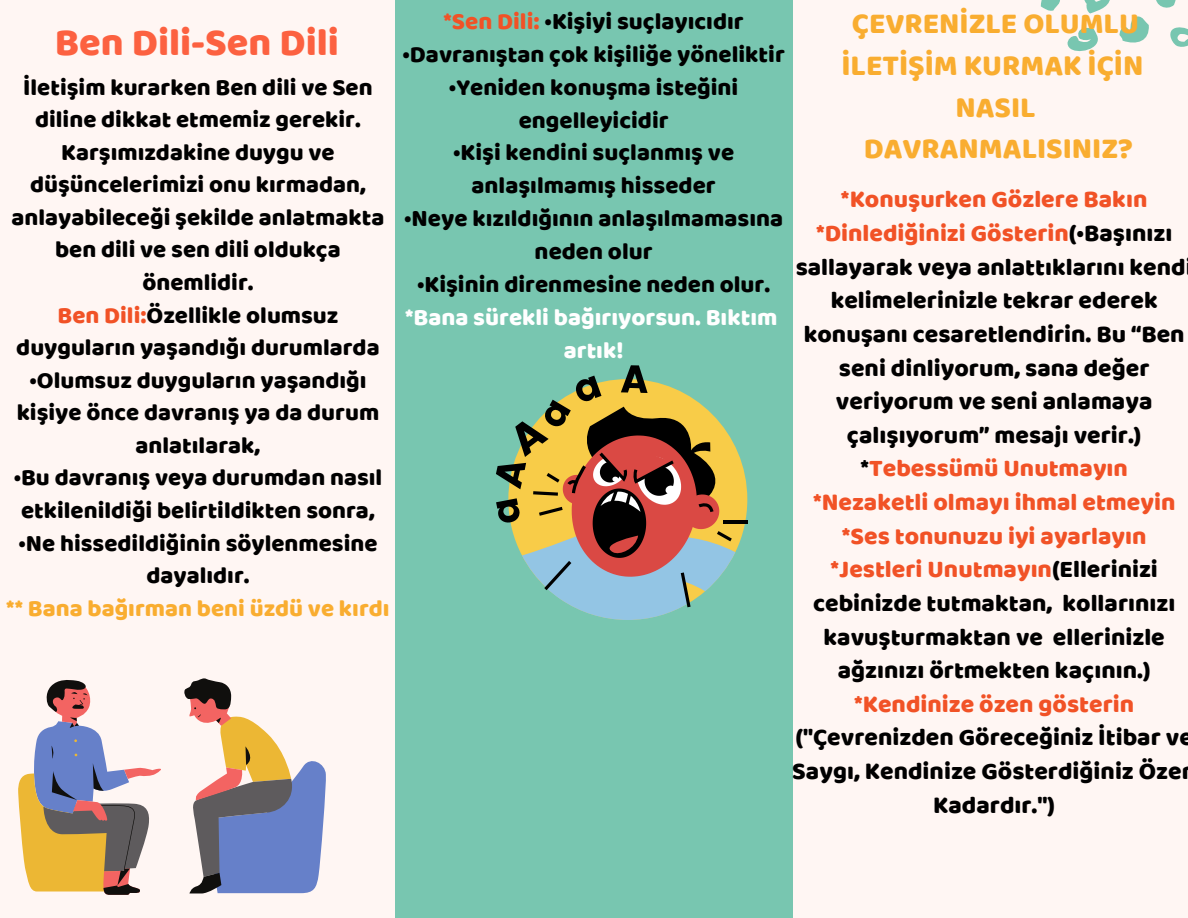
<style>
.page{position:relative;width:1188px;height:918px;background:#fff6f3}
.page>*{position:absolute;margin:0;border:0;box-sizing:border-box;transform-origin:0 0}
.t1{font:39.45px "Baloo";color:#fc6140}
.t2{font:30px/41.7px "Baloo";color:#f9ad30;text-align:center}
.t3{font:24.75px/33.6px "Baloo";color:#000;text-align:center}
.t4{font:24.75px "Baloo";color:#f15226}
.t5{font:24px/32.5px "Baloo";color:#000;text-align:center}
.t6{font:24px "Baloo";color:#fff}
.t7{font:24px "Baloo";color:#f9ad30}
.s1{color:#f15226}
.s2{color:#000}
</style>
<div class="page">
<div style="left:395px;top:0;width:397px;height:918px;background:#78c6b0"></div>
<svg style="left:1041px;top:0;width:19px;height:11px"></svg>
<svg style="left:1067px;top:27px;width:31px;height:25px"></svg>
<svg style="left:1084px;top:0;width:26px;height:13px"></svg>
<svg style="left:1120px;top:0;width:68px;height:47px"></svg>
<svg style="left:735px;top:446px;width:12px;height:107px"></svg>
<hr style="left:723px;top:520px;width:24px;height:3px;background:#000">
<svg style="left:496px;top:365px;width:239px;height:255px"></svg>
<svg style="left:296px;top:761px;width:30px;height:132px;background:#7e92cf"></svg>
<svg style="left:18px;top:730px;width:25px;height:162px;fill:#ecb734"></svg>
<svg style="left:43px;top:695px;width:253px;height:199px"></svg>
<svg style="left:47px;top:678px;width:204px;height:216px"></svg>
<p class="t1" style="left:55px;top:18px;width:286px">Ben Dili-Sen Dili</p>
<p class="t5" style="left:12px;top:70px;width:374px">İletişim kurarken Ben dili ve Sen diline dikkat etmemiz gerekir.<br>Karşımızdakine duygu ve düşüncelerimizi onu kırmadan, anlayabileceği şekilde anlatmakta ben dili ve sen dili oldukça önemlidir.</p>
<p class="t5" style="left:16px;top:298px;width:365px"><span class="s1">Ben Dili:</span>Özellikle olumsuz duyguların yaşandığı durumlarda</p>
<p class="t5" style="left:17px;top:363px;width:364px">•Olumsuz duyguların yaşandığı kişiye önce davranış ya da durum</p>
<p class="t5" style="left:136px;top:428px;width:126px">anlatılarak,</p>
<p class="t5" style="left:14px;top:461px;width:370px">•Bu davranış veya durumdan nasıl etkilenildiği belirtildikten sonra,</p>
<p class="t5" style="left:18px;top:526px;width:361px">•Ne hissedildiğinin söylenmesine dayalıdır.</p>
<p class="t7" style="left:6px;top:593px;width:385px">** Bana bağırman beni üzdü ve kırdı</p>
<p class="t5" style="left:443px;top:4px;width:302px"><span class="s1">*Sen Dili:</span> •Kişiyi suçlayıcıdır</p>
<p class="t5" style="left:402px;top:37px;width:384px">•Davranıştan çok kişiliğe yöneliktir</p>
<p class="t5" style="left:449px;top:70px;width:291px">•Yeniden konuşma isteğini engelleyicidir</p>
<p class="t5" style="left:453px;top:136px;width:283px">•Kişi kendini suçlanmış ve anlaşılmamış hisseder</p>
<p class="t5" style="left:404px;top:202px;width:381px">•Neye kızıldığının anlaşılmamasına neden olur</p>
<p class="t5" style="left:417px;top:267px;width:355px">•Kişinin direnmesine neden olur.</p>
<p class="t6" style="left:405px;top:303px;width:374px">*Bana sürekli bağırıyorsun. Bıktım</p>
<p class="t6" style="left:564px;top:336px;width:61px">artık!</p>
<p class="t2" style="left:842px;top:2px;width:303px">ÇEVRENİZLE OLUMLU<br>İLETİŞİM KURMAK İÇİN</p>
<p class="t2" style="left:955px;top:85px;width:82px">NASIL</p>
<p class="t2" style="left:864px;top:127px;width:271px">DAVRANMALISINIZ?</p>
<p class="t4" style="left:841px;top:184px;width:308px">*Konuşurken Gözlere Bakın</p>
<p class="t3" style="left:796px;top:216px;width:392px"><span class="s1">*Dinlediğinizi Gösterin</span>(•Başınızı sallayarak veya anlattıklarını kend kelimelerinizle tekrar ederek konuşanı cesaretlendirin. Bu “Ben seni dinliyorum, sana değer veriyorum ve seni anlamaya çalışıyorum” mesajı verir.)</p>
<p class="t4" style="left:860px;top:453px;width:269px"><span class="s2">*</span>Tebessümü Unutmayın</p>
<p class="t4" style="left:813px;top:487px;width:364px">*Nezaketli olmayı ihmal etmeyin</p>
<p class="t4" style="left:842px;top:521px;width:306px">*Ses tonunuzu iyi ayarlayın</p>
<p class="t4" style="left:830px;top:554px;width:329px">*Jestleri Unutmayın<span class="s2">(Ellerinizi</span></p>
<p class="t3" style="left:792px;top:586px;width:402px">cebinizde tutmaktan, kollarınızı kavuşturmaktan ve ellerinizle ağzınızı örtmekten kaçının.) <span class="s1">*Kendinize özen gösterin </span>("Çevrenizden Göreceğiniz İtibar ve<br>Saygı, Kendinize Gösterdiğiniz Öze<br>Kadardır.")</p>
</div>
